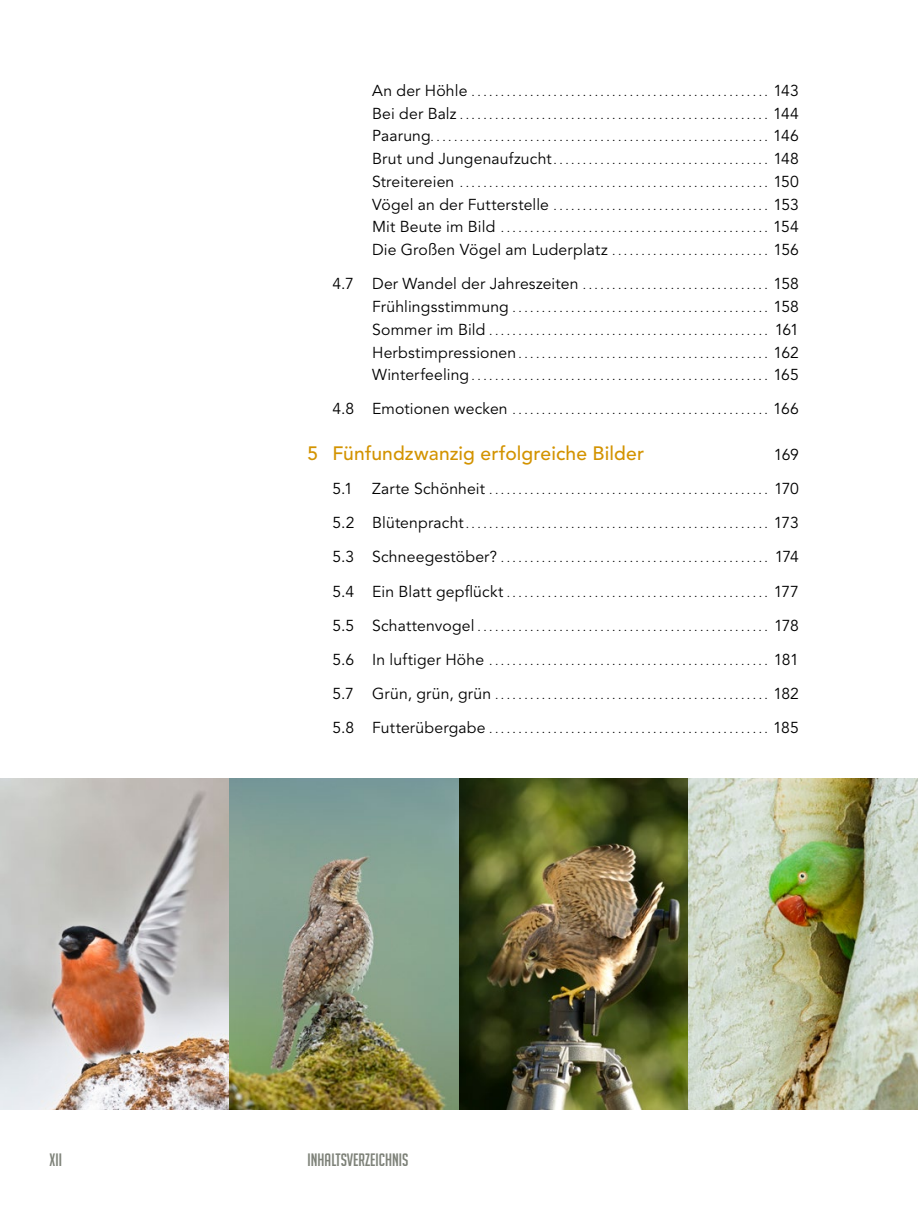
<style>
.page{position:relative;width:918px;height:1216px;background:#fff}
.page>*{position:absolute;margin:0;border:0;box-sizing:border-box;transform-origin:0 0}
.IVZ_1{font:500 19.25px "Avenir LT Pro";letter-spacing:.005em;color:#d39300}
.Kolumnentitel{font:17.5px "Big Noodle Titling";color:#7e8279}
.IVZ_3{font:15.75px "Avenir LT Pro";letter-spacing:.01em;color:#000}
.IVZ_1-2{font:15.75px "Avenir LT Pro";color:#000}
.IVZ_3-2{font:12.25px "Avenir LT Pro";color:#000}
.IVZ_2{font:12.25px "Avenir LT Pro";color:#000}
.s1{font-size:15.75px}
.s2{font-size:12.25px}
</style>
<div class="page">
<img style="left:0;top:778px;width:918px;height:331px">
<p class="IVZ_3-2" style="left:372px;top:84px;width:428px"><span class="s1">An der Höhle</span> ................................................... <span class="s1">143</span></p>
<p class="IVZ_3-2" style="left:372px;top:107px;width:428px"><span class="s1">Bei der Balz</span>..................................................... <span class="s1">144</span></p>
<p class="IVZ_3-2" style="left:372px;top:130px;width:428px"><span class="s1">Paarung</span>.......................................................... <span class="s1">146</span></p>
<p class="IVZ_3-2" style="left:372px;top:152px;width:428px"><span class="s1">Brut und Jungenaufzucht</span>..................................... <span class="s1">148</span></p>
<p class="IVZ_3-2" style="left:372px;top:175px;width:428px"><span class="s1">Streitereien</span> ..................................................... <span class="s1">150</span></p>
<p class="IVZ_3-2" style="left:372px;top:198px;width:428px"><span class="s1">Vögel an der Futterstelle</span> ..................................... <span class="s1">153</span></p>
<p class="IVZ_3-2" style="left:372px;top:221px;width:428px"><span class="s1">Mit Beute im Bild</span> .............................................. <span class="s1">154</span></p>
<p class="IVZ_3" style="left:372px;top:240px;width:428px">Die Großen Vögel am Luderplatz <span class="s2">...........................</span> 156</p>
<p class="IVZ_2" style="left:332px;top:278px;width:468px"><span class="s1">4.7 Der Wandel der Jahreszeiten</span> ................................ <span class="s1">158</span></p>
<p class="IVZ_3-2" style="left:372px;top:300px;width:428px"><span class="s1">Frühlingsstimmung</span>............................................ <span class="s1">158</span></p>
<p class="IVZ_3-2" style="left:372px;top:323px;width:428px"><span class="s1">Sommer im Bild</span>................................................ <span class="s1">161</span></p>
<p class="IVZ_3-2" style="left:372px;top:346px;width:428px"><span class="s1">Herbstimpressionen</span>........................................... <span class="s1">162</span></p>
<p class="IVZ_3-2" style="left:372px;top:369px;width:428px"><span class="s1">Winterfeeling</span>................................................... <span class="s1">165</span></p>
<p class="IVZ_2" style="left:332px;top:403px;width:468px"><span class="s1">4.8 Emotionen wecken</span> ............................................ <span class="s1">166</span></p>
<p class="IVZ_1" style="left:308px;top:442px;width:338px">5 Fünfundzwanzig erfolgreiche Bilder</p>
<p class="IVZ_1-2" style="left:774px;top:445px;width:26px">169</p>
<p class="IVZ_2" style="left:332px;top:482px;width:468px"><span class="s1">5.1 Zarte Schönheit</span> ................................................ <span class="s1">170</span></p>
<p class="IVZ_2" style="left:332px;top:516px;width:468px"><span class="s1">5.2 Blütenpracht</span>.................................................... <span class="s1">173</span></p>
<p class="IVZ_2" style="left:332px;top:551px;width:468px"><span class="s1">5.3 Schneegestöber?</span>.............................................. <span class="s1">174</span></p>
<p class="IVZ_2" style="left:332px;top:585px;width:468px"><span class="s1">5.4 Ein Blatt gepflückt</span>............................................. <span class="s1">177</span></p>
<p class="IVZ_2" style="left:332px;top:619px;width:468px"><span class="s1">5.5 Schattenvogel</span>.................................................. <span class="s1">178</span></p>
<p class="IVZ_2" style="left:332px;top:653px;width:468px"><span class="s1">5.6 In luftiger Höhe</span> ................................................ <span class="s1">181</span></p>
<p class="IVZ_2" style="left:332px;top:687px;width:468px"><span class="s1">5.7 Grün, grün, grün</span>............................................... <span class="s1">182</span></p>
<p class="IVZ_2" style="left:332px;top:721px;width:468px"><span class="s1">5.8 Futterübergabe</span>................................................ <span class="s1">185</span></p>
<h2 class="Kolumnentitel" style="left:50px;top:1149px;width:14px">XII</h2>
<p class="Kolumnentitel" style="left:308px;top:1149px;width:102px">INHALTSVERZEICHNIS</p>
</div>
